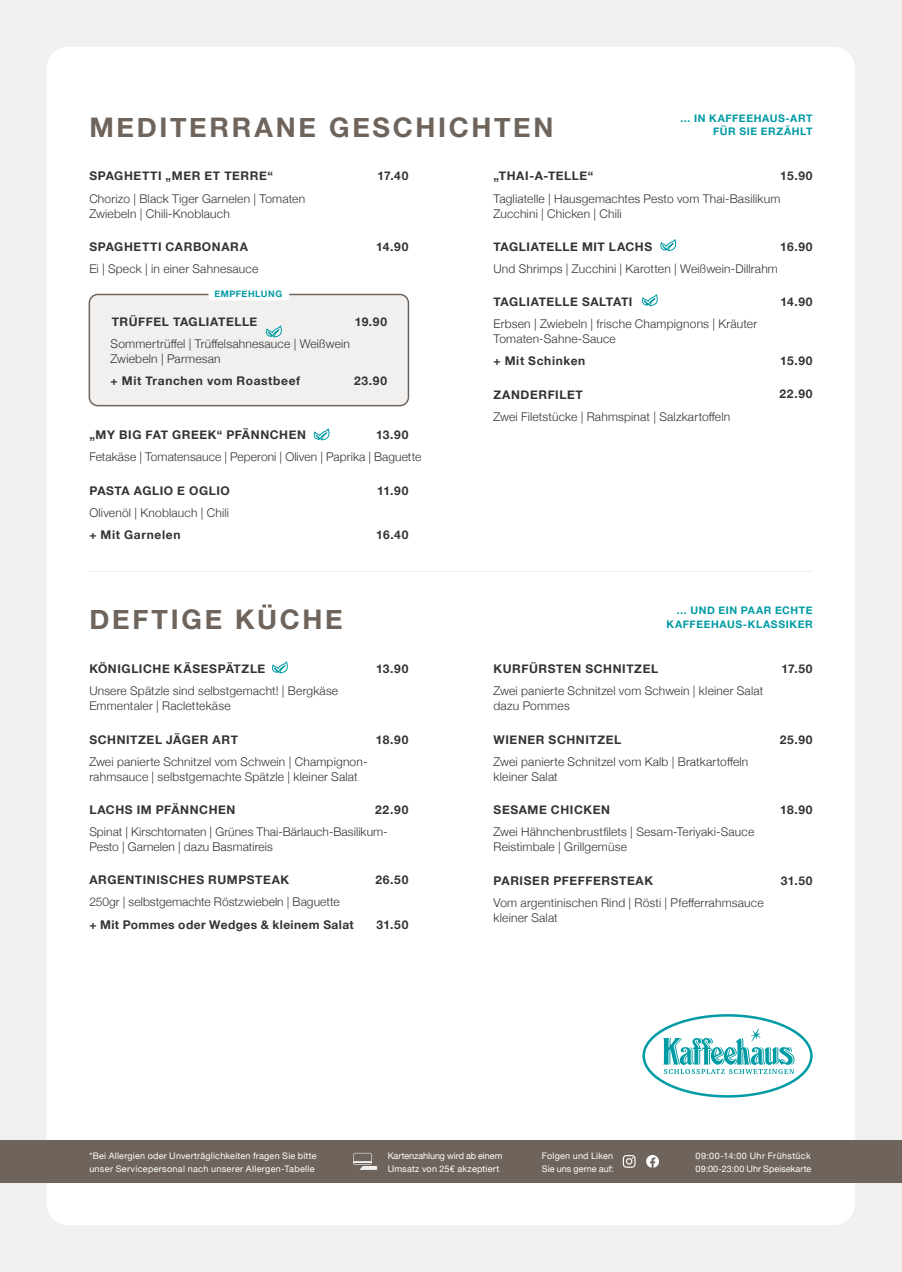
<style>
.page{position:relative;width:902px;height:1272px;background:#fff}
.page>*{position:absolute;margin:0;border:0;box-sizing:border-box;transform-origin:0 0}
.t1{font:700 27px "Helvetica Neue";letter-spacing:.1em;color:#6e645b}
.t2{font:300 12px/15px "Helvetica Neue";letter-spacing:.015em;color:#333331}
.t3{font:700 12px "Helvetica Neue";letter-spacing:.05em;color:#333331}
.t4{font:700 12px "Helvetica Neue";letter-spacing:.03em;color:#333331}
.t5{font:700 10.5px/13.5px "Helvetica Neue";letter-spacing:.055em;color:#009ba4;text-align:right}
.t6{font:9px/13.5px "Helvetica Neue";letter-spacing:.025em;color:#fff}
.t7{font:9px/13.5px "Helvetica Neue";color:#fff}
.t8{font:700 9px "Helvetica Neue";letter-spacing:.06em;color:#009ba4}
</style>
<div class="page">
<div style="left:4px;top:4px;width:893px;height:1263px;background:#f1f0ef"></div>
<div style="left:47px;top:47px;width:808px;height:1178px;background:#fff;border-radius:21px"></div>
<div style="left:0;top:1140px;width:901px;height:42px;background:#6e645b"></div>
<svg style="left:353px;top:1152px;width:24px;height:17px"></svg>
<svg style="left:622px;top:1155px;width:13px;height:12px"></svg>
<svg style="left:646px;top:1155px;width:13px;height:12px"></svg>
<hr style="left:89px;top:571px;width:723px;height:1px;background:#f1f0ef">
<svg style="left:272px;top:661px;width:16px;height:13px"></svg>
<svg style="left:313px;top:428px;width:17px;height:13px"></svg>
<svg style="left:641px;top:294px;width:17px;height:13px"></svg>
<svg style="left:660px;top:239px;width:17px;height:12px"></svg>
<svg style="left:642px;top:1014px;width:170px;height:83px"></svg>
<div style="left:89px;top:294px;width:319px;height:111px;background:#f1f0ef;border-radius:9px"></div>
<div style="left:89px;top:294px;width:320px;height:112px;border:2px solid #6e645b;border-radius:9px"></div>
<svg style="left:266px;top:325px;width:16px;height:13px"></svg>
<div style="left:208px;top:288px;width:81px;height:12px;background:#fff;border-radius:4px"></div>
<p class="t5" style="left:680px;top:112px;width:134px">… IN KAFFEEHAUS-ART<br>FÜR SIE ERZÄHLT</p>
<h1 class="t1" style="left:89px;top:106px;width:465px">MEDITERRANE GESCHICHTEN</h1>
<p class="t3" style="left:89px;top:167px;width:185px">SPAGHETTI „MER ET TERRE“</p>
<p class="t2" style="left:89px;top:190px;width:217px">Chorizo | Black Tiger Garnelen | Tomaten<br>Zwiebeln | Chili-Knoblauch</p>
<p class="t3" style="left:377px;top:167px;width:32px">17.40</p>
<p class="t3" style="left:493px;top:167px;width:101px">„THAI-A-TELLE“</p>
<p class="t2" style="left:493px;top:190px;width:288px">Tagliatelle | Hausgemachtes Pesto vom Thai-Basilikum<br>Zucchini | Chicken | Chili</p>
<p class="t3" style="left:780px;top:167px;width:34px">15.90</p>
<p class="t3" style="left:89px;top:237px;width:160px">SPAGHETTI CARBONARA</p>
<p class="t2" style="left:89px;top:260px;width:170px">Ei | Speck | in einer Sahnesauce</p>
<p class="t3" style="left:376px;top:237px;width:34px">14.90</p>
<p class="t3" style="left:493px;top:237px;width:160px">TAGLIATELLE MIT LACHS</p>
<p class="t2" style="left:493px;top:260px;width:286px">Und Shrimps | Zucchini | Karotten | Weißwein-Dillrahm</p>
<p class="t3" style="left:780px;top:237px;width:34px">16.90</p>
<p class="t8" style="left:214px;top:287px;width:69px">EMPFEHLUNG</p>
<p class="t3" style="left:112px;top:312px;width:147px">TRÜFFEL TAGLIATELLE</p>
<p class="t2" style="left:111px;top:336px;width:241px">Sommertrüffel | Trüffelsahnesauce | Weißwein<br>Zwiebeln | Parmesan</p>
<p class="t3" style="left:355px;top:312px;width:34px">19.90</p>
<p class="t3" style="left:111px;top:371px;width:191px">+ Mit Tranchen vom Roastbeef</p>
<p class="t3" style="left:354px;top:371px;width:34px">23.90</p>
<p class="t3" style="left:89px;top:425px;width:218px">„MY BIG FAT GREEK“ PFÄNNCHEN</p>
<p class="t2" style="left:89px;top:448px;width:333px">Fetakäse | Tomatensauce | Peperoni | Oliven | Paprika | Baguette</p>
<p class="t3" style="left:376px;top:425px;width:34px">13.90</p>
<p class="t3" style="left:89px;top:481px;width:142px">PASTA AGLIO E OGLIO</p>
<p class="t2" style="left:89px;top:504px;width:141px">Olivenöl | Knoblauch | Chili</p>
<p class="t3" style="left:377px;top:481px;width:33px">11.90</p>
<p class="t3" style="left:89px;top:525px;width:93px">+ Mit Garnelen</p>
<p class="t3" style="left:376px;top:525px;width:34px">16.40</p>
<p class="t3" style="left:493px;top:292px;width:140px">TAGLIATELLE SALTATI</p>
<p class="t2" style="left:493px;top:315px;width:265px">Erbsen | Zwiebeln | frische Champignons | Kräuter<br>Tomaten-Sahne-Sauce</p>
<p class="t3" style="left:780px;top:292px;width:34px">14.90</p>
<p class="t3" style="left:493px;top:351px;width:93px">+ Mit Schinken</p>
<p class="t3" style="left:780px;top:351px;width:34px">15.90</p>
<p class="t3" style="left:493px;top:385px;width:91px">ZANDERFILET</p>
<p class="t2" style="left:493px;top:408px;width:238px">Zwei Filetstücke | Rahmspinat | Salzkartoffeln</p>
<p class="t3" style="left:779px;top:385px;width:35px">22.90</p>
<h1 class="t1" style="left:89px;top:598px;width:255px">DEFTIGE KÜCHE</h1>
<p class="t3" style="left:89px;top:659px;width:177px">KÖNIGLICHE KÄSESPÄTZLE</p>
<p class="t2" style="left:89px;top:682px;width:250px">Unsere Spätzle sind selbstgemacht! | Bergkäse<br>Emmentaler | Raclettekäse</p>
<p class="t3" style="left:89px;top:730px;width:150px">SCHNITZEL JÄGER ART</p>
<p class="t2" style="left:89px;top:753px;width:280px">Zwei panierte Schnitzel vom Schwein | Champignon&shy;rahmsauce | selbstgemachte Spätzle | kleiner Salat</p>
<p class="t5" style="left:666px;top:604px;width:147px">… UND EIN PAAR ECHTE<br>KAFFEEHAUS-KLASSIKER</p>
<p class="t3" style="left:376px;top:659px;width:34px">13.90</p>
<p class="t3" style="left:493px;top:659px;width:166px">KURFÜRSTEN SCHNITZEL</p>
<p class="t2" style="left:493px;top:682px;width:271px">Zwei panierte Schnitzel vom Schwein | kleiner Salat dazu Pommes</p>
<p class="t3" style="left:376px;top:730px;width:34px">18.90</p>
<p class="t3" style="left:493px;top:730px;width:129px">WIENER SCHNITZEL</p>
<p class="t2" style="left:493px;top:753px;width:256px">Zwei panierte Schnitzel vom Kalb | Bratkartoffeln kleiner Salat</p>
<p class="t3" style="left:781px;top:659px;width:32px">17.50</p>
<p class="t3" style="left:779px;top:730px;width:34px">25.90</p>
<p class="t3" style="left:89px;top:800px;width:148px">LACHS IM PFÄNNCHEN</p>
<p class="t2" style="left:89px;top:823px;width:300px">Spinat | Kirschtomaten | Grünes Thai-Bärlauch-Basilikum-<br>Pesto | Garnelen | dazu Basmatireis</p>
<p class="t3" style="left:375px;top:800px;width:35px">22.90</p>
<p class="t3" style="left:493px;top:800px;width:118px">SESAME CHICKEN</p>
<p class="t2" style="left:493px;top:823px;width:262px">Zwei Hähnchenbrustfilets | Sesam-Teriyaki-Sauce<br>Reistimbale | Grillgemüse</p>
<p class="t3" style="left:89px;top:870px;width:201px">ARGENTINISCHES RUMPSTEAK</p>
<p class="t2" style="left:89px;top:893px;width:252px">250gr | selbstgemachte Röstzwiebeln | Baguette</p>
<p class="t3" style="left:375px;top:870px;width:34px">26.50</p>
<p class="t3" style="left:493px;top:871px;width:161px">PARISER PFEFFERSTEAK</p>
<p class="t2" style="left:493px;top:894px;width:271px">Vom argentinischen Rind | Rösti | Pfefferrahmsauce kleiner Salat</p>
<p class="t4" style="left:89px;top:915px;width:266px">+ Mit Pommes oder Wedges &amp; kleinem Salat</p>
<p class="t3" style="left:376px;top:915px;width:33px">31.50</p>
<p class="t3" style="left:780px;top:800px;width:34px">18.90</p>
<p class="t3" style="left:780px;top:871px;width:33px">31.50</p>
<p class="t6" style="left:89px;top:1149px;width:229px">*Bei Allergien oder Unverträglichkeiten fragen Sie bitte unser Servicepersonal nach unserer Allergen-Tabelle</p>
<p class="t6" style="left:542px;top:1149px;width:73px">Folgen und Liken<br>Sie uns gerne auf:</p>
<p class="t7" style="left:387px;top:1149px;width:116px">Kartenzahlung wird ab einem<br>Umsatz von 25€ akzeptiert</p>
<p class="t6" style="left:695px;top:1149px;width:117px">09:00-14:00 Uhr Frühstück<br>09:00-23:00 Uhr Speisekarte</p>
</div>
